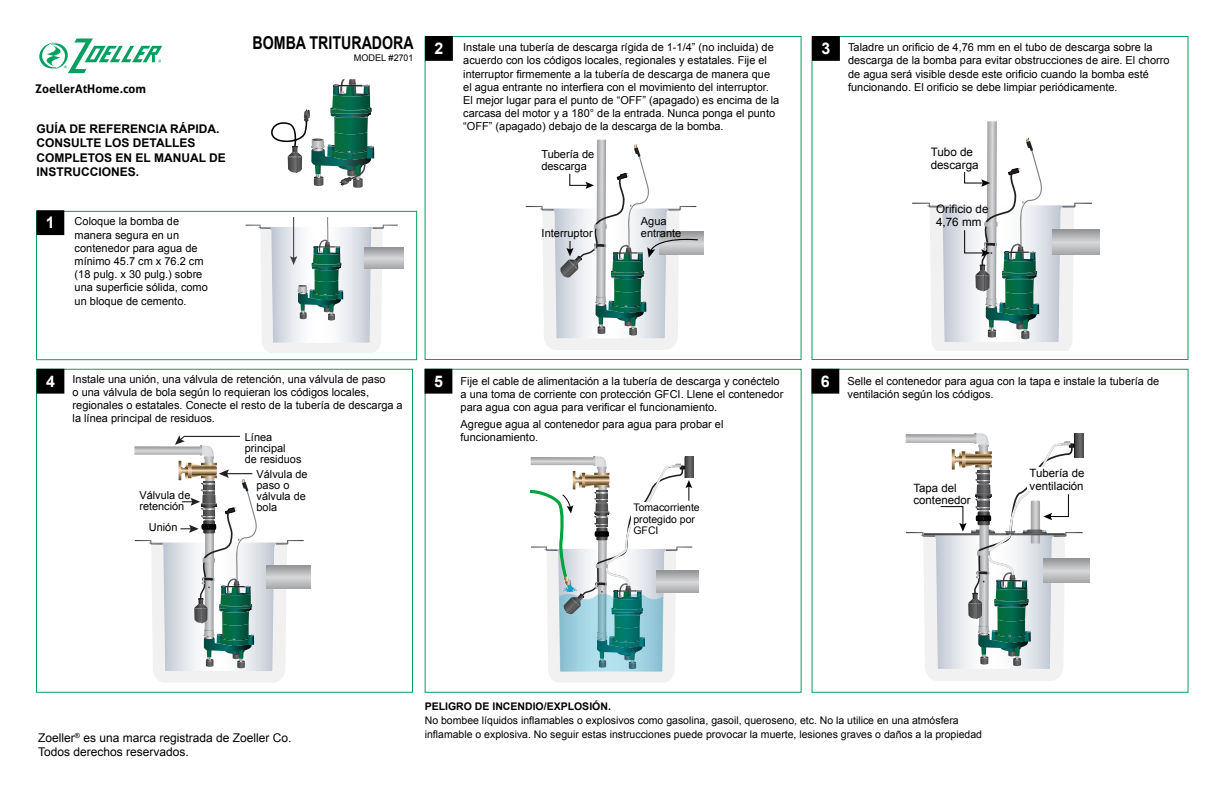
<style>
.page{position:relative;width:1224px;height:792px;background:#fff}
.page>*{position:absolute;margin:0;border:0;box-sizing:border-box;transform-origin:0 0}
.t1{font:700 17.7px "Arial";color:#000;scale:.8 1}
.t2{font:700 12px/14.4px "Arial";color:#000}
.t3{font:12px/14.4px "Arial";color:#000}
.t4{font:700 12px "Aller";color:#000}
.t5{font:11.7px/12.8px "Arial";color:#000}
.t6{font:11.4px "Arial";color:#000}
.t7{font:11.1px/12.2px "Arial";color:#000}
.t8{font:11px/13.2px "Arial";color:#000}
.t9{font:10.5px/11.5px "Arial";color:#000}
.t10{font:700 10.5px "Arial";color:#000}
.t11{font:9.2px "Arial";color:#000}
.s1{font-weight:700;font-size:16px;color:#fff}
</style>
<div class="page">
<div style="left:425px;top:36px;width:377px;height:324px;border:1px solid #00a160"></div>
<svg style="left:425px;top:36px;width:28px;height:25px"></svg>
<div style="left:812px;top:36px;width:376px;height:324px;border:1px solid #00a160"></div>
<svg style="left:812px;top:36px;width:28px;height:25px"></svg>
<div style="left:36px;top:369px;width:377px;height:324px;border:1px solid #00a160"></div>
<svg style="left:37px;top:369px;width:27px;height:25px"></svg>
<svg style="left:425px;top:369px;width:27px;height:25px"></svg>
<svg style="left:812px;top:369px;width:27px;height:25px"></svg>
<svg style="left:271px;top:79px;width:103px;height:109px"></svg>
<svg style="left:39px;top:39px;width:123px;height:34px"></svg>
<div style="left:36px;top:211px;width:381px;height:149px;border:1px solid #00a160"></div>
<svg style="left:36px;top:210px;width:28px;height:25px"></svg>
<svg style="left:699px;top:232px;width:4px;height:23px"></svg>
<svg style="left:526px;top:140px;width:173px;height:210px"></svg>
<svg style="left:398px;top:248px;width:6px;height:20px"></svg>
<svg style="left:246px;top:217px;width:152px;height:136px"></svg>
<svg style="left:1092px;top:230px;width:7px;height:24px"></svg>
<svg style="left:912px;top:121px;width:180px;height:230px"></svg>
<svg style="left:304px;top:566px;width:6px;height:23px"></svg>
<svg style="left:134px;top:435px;width:170px;height:247px"></svg>
<svg style="left:692px;top:571px;width:7px;height:22px"></svg>
<div style="left:685px;top:457px;width:9px;height:21px;background:#535454"></div>
<svg style="left:531px;top:456px;width:161px;height:226px"></svg>
<svg style="left:1083px;top:559px;width:7px;height:24px"></svg>
<div style="left:1075px;top:434px;width:9px;height:23px;background:#4c4c4c"></div>
<svg style="left:906px;top:433px;width:177px;height:248px"></svg>
<p class="t4" style="left:35px;top:81px;width:112px">ZoellerAtHome.com</p>
<p class="t2" style="left:36px;top:122px;width:191px">GUÍA DE REFERENCIA RÁPIDA.<br>CONSULTE LOS DETALLES<br>COMPLETOS EN EL MANUAL DE<br>INSTRUCCIONES.</p>
<p class="t8" style="left:75px;top:215px;width:135px;text-indent:-29px"><span class="s1">1</span> Coloque la bomba de manera segura en un contenedor para agua de mínimo 45.7 cm x 76.2 cm (18 pulg. x 30 pulg.) sobre una superficie sólida, como un bloque de cemento.</p>
<h1 class="t1" style="left:253px;top:31px;width:203px">BOMBA TRITURADORA</h1>
<p class="t11" style="left:354px;top:52px;width:61px">MODEL #2701</p>
<p class="t8" style="left:463px;top:41px;width:318px;text-indent:-29px"><span class="s1">2</span> Instale una tubería de descarga rígida de 1-1/4” (no incluida) de acuerdo con los códigos locales, regionales y estatales. Fije el interruptor firmemente a la tubería de descarga de manera que el agua entrante no interfiera con el movimiento del interruptor.<br>El mejor lugar para el punto de “OFF” (apagado) es encima de la carcasa del motor y a 180° de la entrada. Nunca ponga el punto “OFF” (apagado) debajo de la descarga de la bomba.</p>
<p class="t8" style="left:848px;top:41px;width:323px;text-indent:-27px"><span class="s1">3</span> Taladre un orificio de 4,76 mm en el tubo de descarga sobre la descarga de la bomba para evitar obstrucciones de aire. El chorro de agua será visible desde este orificio cuando la bomba esté funcionando. El orificio se debe limpiar periódicamente.</p>
<p class="t7" style="left:541px;top:148px;width:55px">Tubería de descarga</p>
<p class="t7" style="left:542px;top:227px;width:53px">Interruptor</p>
<p class="t7" style="left:641px;top:215px;width:42px">Agua entrante</p>
<p class="t5" style="left:931px;top:146px;width:49px">Tubo de descarga</p>
<p class="t5" style="left:936px;top:203px;width:54px">Orificio de<br>4,76 mm</p>
<p class="t8" style="left:73px;top:372px;width:332px;text-indent:-27px"><span class="s1">4</span> Instale una unión, una válvula de retención, una válvula de paso<br>o una válvula de bola según lo requieran los códigos locales, regionales o estatales. Conecte el resto de la tubería de descarga a la línea principal de residuos.</p>
<p class="t8" style="left:461px;top:374px;width:324px;text-indent:-27px"><span class="s1">5</span> Fije el cable de alimentación a la tubería de descarga y conéctelo a una toma de corriente con protección GFCI. Llene el contenedor para agua con agua para verificar el funcionamiento.</p>
<p class="t8" style="left:461px;top:418px;width:264px">Agregue agua al contenedor para agua para probar el funcionamiento.</p>
<p class="t8" style="left:245px;top:432px;width:58px;line-height:11px">Línea principal<br>de residuos</p>
<p class="t8" style="left:139px;top:490px;width:53px;line-height:11px">Válvula de retención</p>
<p class="t8" style="left:149px;top:521px;width:30px">Unión</p>
<p class="t8" style="left:257px;top:469px;width:53px;line-height:11px">Válvula de paso o válvula de bola</p>
<p class="t9" style="left:633px;top:502px;width:68px">Tomacorriente protegido por<br>GFCI</p>
<p class="t8" style="left:848px;top:374px;width:313px;text-indent:-27px"><span class="s1">6</span> Selle el contenedor para agua con la tapa e instale la tubería de ventilación según los códigos.</p>
<p class="t6" style="left:1030px;top:466px;width:56px">Tubería de</p>
<p class="t6" style="left:913px;top:480px;width:45px">Tapa del</p>
<p class="t6" style="left:1030px;top:478px;width:56px">ventilación</p>
<p class="t6" style="left:913px;top:493px;width:59px">contenedor</p>
<p class="t3" style="left:38px;top:730px;width:255px">Zoeller<sup>®</sup> es una marca registrada de Zoeller Co.<br>Todos derechos reservados.</p>
<p class="t10" style="left:425px;top:699px;width:188px">PELIGRO DE INCENDIO/EXPLOSIÓN.</p>
<p class="t9" style="left:425px;top:713px;width:559px;line-height:14px">No bombee líquidos inflamables o explosivos como gasolina, gasoil, queroseno, etc. No la utilice en una atmósfera inflamable o explosiva. No seguir estas instrucciones puede provocar la muerte, lesiones graves o daños a la propiedad</p>
</div>
